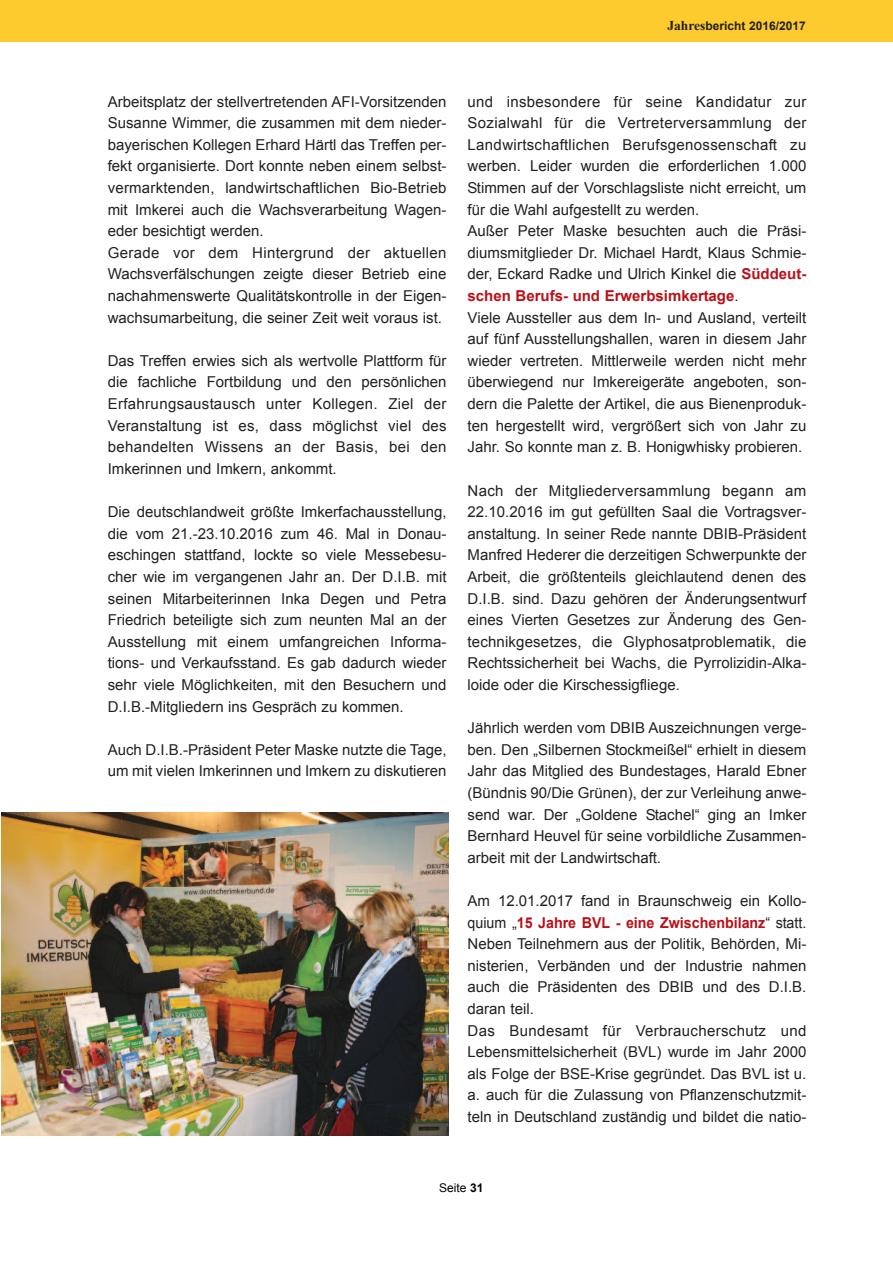
<style>
.page{position:relative;width:893px;height:1263px;background:#fff}
.page>*{position:absolute;margin:0;border:0;box-sizing:border-box;transform-origin:0 0}
.t1{font:15px/21.6px "Arial";color:#231f20}
.t2{font:700 12px "Arial";color:#231f20}
.t3{font:12px "Arial";color:#000}
.s1{font-family:"Times New Roman";font-size:13.5px}
.s2{font-weight:700;color:#bb1018}
.s3{font-weight:700}
</style>
<div class="page">
<div style="left:0;top:0;width:893px;height:42px;background:#fecb2f"></div>
<img style="left:2px;top:812px;width:446px;height:323px">
<p class="t2" style="left:667px;top:19px;width:140px"><span class="s1">Jahres</span>bericht 2016/2017</p>
<p class="t1" style="left:108px;top:91px;width:340px">Arbeitsplatz der stellvertretenden AFI-Vorsitzenden Susanne Wimmer, die zusammen mit dem nieder&shy;bayerischen Kollegen Erhard Härtl das Treffen per&shy;fekt organisierte. Dort konnte neben einem selbst&shy;vermarktenden, landwirtschaftlichen Bio-Betrieb mit Imkerei auch die Wachsverarbeitung Wagen&shy;eder besichtigt werden.<br>Gerade vor dem Hintergrund der aktuellen Wachsverfälschungen zeigte dieser Betrieb eine nachahmenswerte Qualitätskontrolle in der Eigen&shy;wachsumarbeitung, die seiner Zeit weit voraus ist.</p>
<p class="t1" style="left:108px;top:350px;width:340px;text-align:justify">Das Treffen erwies sich als wertvolle Plattform für die fachliche Fortbildung und den persönlichen Erfahrungsaustausch unter Kollegen. Ziel der Veranstaltung ist es, dass möglichst viel des behandelten Wissens an der Basis, bei den Imkerinnen und Imkern, ankommt.</p>
<p class="t1" style="left:108px;top:501px;width:340px;text-align:justify">Die deutschlandweit größte Imkerfachausstellung, die vom 21.-23.10.2016 zum 46. Mal in Donau&shy;eschingen stattfand, lockte so viele Messebesu&shy;cher wie im vergangenen Jahr an. Der D.I.B. mit seinen Mitarbeiterinnen Inka Degen und Petra Friedrich beteiligte sich zum neunten Mal an der Ausstellung mit einem umfangreichen Informa&shy;tions- und Verkaufsstand. Es gab dadurch wieder sehr viele Möglichkeiten, mit den Besuchern und D.I.B.-Mitgliedern ins Gespräch zu kommen.</p>
<p class="t1" style="left:108px;top:739px;width:340px">Auch D.I.B.-Präsident Peter Maske nutzte die Tage, um mit vielen Imkerinnen und Imkern zu diskutieren</p>
<p class="t1" style="left:468px;top:91px;width:340px">und insbesondere für seine Kandidatur zur Sozialwahl für die Vertreterversammlung der Landwirtschaftlichen Berufsgenossenschaft zu werben. Leider wurden die erforderlichen 1.000<br>Stimmen auf der Vorschlagsliste nicht erreicht, um für die Wahl aufgestellt zu werden.<br>Außer Peter Maske besuchten auch die Präsi&shy;diumsmitglieder Dr. Michael Hardt, Klaus Schmie&shy;der, Eckard Radke und Ulrich Kinkel die <span class="s2">Süddeut&shy;schen Berufs- und Erwerbsimkertage</span>.<br>Viele Aussteller aus dem In- und Ausland, verteilt auf fünf Ausstellungshallen, waren in diesem Jahr wieder vertreten. Mittlerweile werden nicht mehr überwiegend nur Imkereigeräte angeboten, son&shy;dern die Palette der Artikel, die aus Bienenproduk&shy;ten hergestellt wird, vergrößert sich von Jahr zu Jahr. So konnte man z. B. Honigwhisky probieren.</p>
<p class="t1" style="left:468px;top:479px;width:340px;text-align:justify">Nach der Mitgliederversammlung begann am 22.10.2016 im gut gefüllten Saal die Vortragsver&shy;anstaltung. In seiner Rede nannte DBIB-Präsident Manfred Hederer die derzeitigen Schwerpunkte der Arbeit, die größtenteils gleichlautend denen des D.I.B. sind. Dazu gehören der Änderungsentwurf eines Vierten Gesetzes zur Änderung des Gen&shy;technikgesetzes, die Glyphosatproblematik, die Rechtssicherheit bei Wachs, die Pyrrolizidin-Alka&shy;loide oder die Kirschessigfliege.</p>
<p class="t1" style="left:468px;top:717px;width:340px;text-align:justify">Jährlich werden vom DBIB Auszeichnungen verge&shy;ben. Den „Silbernen Stockmeißel“ erhielt in diesem Jahr das Mitglied des Bundestages, Harald Ebner (Bündnis 90/Die Grünen), der zur Verleihung anwe&shy;send war. Der „Goldene Stachel“ ging an Imker Bernhard Heuvel für seine vorbildliche Zusammen&shy;arbeit mit der Landwirtschaft.</p>
<p class="t1" style="left:468px;top:890px;width:340px">Am 12.01.2017 fand in Braunschweig ein Kollo&shy;quium „<span class="s2">15 Jahre BVL - eine Zwischenbilanz</span>“ statt.<br>Neben Teilnehmern aus der Politik, Behörden, Mi&shy;nisterien, Verbänden und der Industrie nahmen auch die Präsidenten des DBIB und des D.I.B. daran teil.<br>Das Bundesamt für Verbraucherschutz und Lebensmittelsicherheit (BVL) wurde im Jahr 2000 als Folge der BSE-Krise gegründet. Das BVL ist u. a. auch für die Zulassung von Pflanzenschutzmit&shy;teln in Deutschland zuständig und bildet die natio-</p>
<p class="t3" style="left:439px;top:1181px;width:46px">Seite <span class="s3">31</span></p>
</div>
